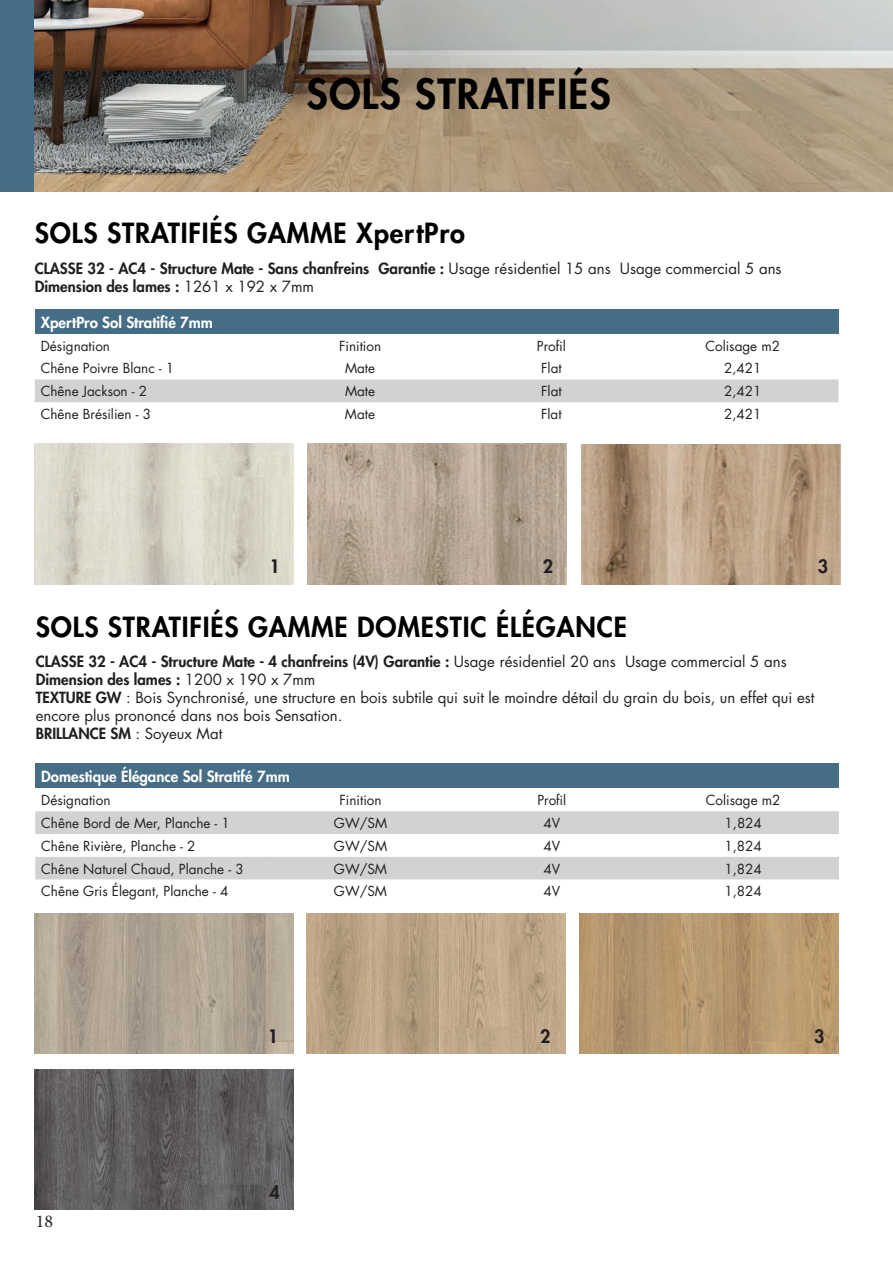
<style>
.page{position:relative;width:893px;height:1263px;background:#fff}
.page>*{position:absolute;margin:0;border:0;box-sizing:border-box;transform-origin:0 0}
.t1{font:800 40.5px "Futura LT";letter-spacing:.03em;color:#000}
.t2{font:800 27px "Futura LT";letter-spacing:.03em;color:#000}
.t3{font:800 18px "Futura LT";color:#231f20}
.t4{font:18px "Minion Pro";color:#231f20}
.t5{font:800 15px "Futura LT";color:#231f20}
.t6{font:15px/18px "Futura LT";color:#231f20}
.t7{font:800 15px "Futura LT";color:#fff}
.t8{font:13.5px "Futura LT";color:#231f20}
.s1{font-weight:400}
.s2{font-weight:800}
</style>
<div class="page">
<img style="left:1px;top:0;width:892px;height:192px">
<img style="left:35px;top:444px;width:259px;height:140px">
<div style="left:35px;top:310px;width:803px;height:24px;background:#466d86"></div>
<div style="left:35px;top:379px;width:803px;height:23px;background:#d1d2d4"></div>
<img style="left:308px;top:444px;width:259px;height:140px">
<img style="left:581px;top:444px;width:259px;height:140px">
<div style="left:35px;top:764px;width:804px;height:24px;background:#466d86"></div>
<div style="left:35px;top:811px;width:804px;height:23px;background:#d1d2d4"></div>
<div style="left:35px;top:857px;width:804px;height:23px;background:#d1d2d4"></div>
<img style="left:307px;top:913px;width:259px;height:141px">
<img style="left:579px;top:914px;width:259px;height:140px">
<img style="left:34px;top:913px;width:259px;height:141px">
<img style="left:34px;top:1069px;width:259px;height:140px">
<div style="left:0;top:0;width:34px;height:191px;background:#466d86"></div>
<p class="t1" style="left:307px;top:67px;width:306px">SOLS STRATIFIÉS</p>
<p class="t2" style="left:35px;top:215px;width:432px">SOLS STRATIFIÉS GAMME XpertPro</p>
<p class="t5" style="left:35px;top:259px;width:748px">CLASSE 32 - AC4 - Structure Mate - Sans chanfreins Garantie : <span class="s1">Usage résidentiel 15 ans Usage commercial 5 ans</span></p>
<p class="t5" style="left:35px;top:277px;width:281px">Dimension des lames : <span class="s1">1261 x 192 x 7mm</span></p>
<p class="t7" style="left:41px;top:312px;width:174px">XpertPro Sol Stratifié 7mm</p>
<p class="t8" style="left:41px;top:337px;width:71px">Désignation</p>
<p class="t8" style="left:339px;top:337px;width:44px">Finition</p>
<p class="t8" style="left:537px;top:337px;width:30px">Profil</p>
<p class="t8" style="left:705px;top:337px;width:76px">Colisage m2</p>
<p class="t8" style="left:41px;top:360px;width:135px">Chêne Poivre Blanc - 1</p>
<p class="t8" style="left:345px;top:360px;width:32px">Mate</p>
<p class="t8" style="left:541px;top:360px;width:22px">Flat</p>
<p class="t8" style="left:724px;top:360px;width:39px">2,421</p>
<p class="t8" style="left:41px;top:383px;width:108px">Chêne Jackson - 2</p>
<p class="t8" style="left:345px;top:383px;width:32px">Mate</p>
<p class="t8" style="left:541px;top:383px;width:22px">Flat</p>
<p class="t8" style="left:724px;top:383px;width:39px">2,421</p>
<p class="t8" style="left:41px;top:405px;width:112px">Chêne Brésilien - 3</p>
<p class="t8" style="left:345px;top:405px;width:32px">Mate</p>
<p class="t8" style="left:541px;top:405px;width:22px">Flat</p>
<p class="t8" style="left:724px;top:405px;width:39px">2,421</p>
<p class="t3" style="left:270px;top:555px;width:12px">1</p>
<p class="t3" style="left:543px;top:555px;width:12px">2</p>
<p class="t3" style="left:818px;top:555px;width:12px">3</p>
<p class="t2" style="left:36px;top:609px;width:593px">SOLS STRATIFIÉS GAMME DOMESTIC ÉLÉGANCE</p>
<p class="t5" style="left:36px;top:651px;width:752px">CLASSE 32 - AC4 - Structure Mate - 4 chanfreins (4V) Garantie : <span class="s1">Usage résidentiel 20 ans Usage commercial 5 ans</span></p>
<p class="t5" style="left:36px;top:669px;width:281px">Dimension des lames : <span class="s1">1200 x 190 x 7mm</span></p>
<p class="t6" style="left:36px;top:688px;width:780px"><span class="s2">TEXTURE GW</span> : Bois Synchronisé, une structure en bois subtile qui suit le moindre détail du grain du bois, un effet qui est encore plus prononcé dans nos bois Sensation.</p>
<p class="t5" style="left:36px;top:723px;width:188px">BRILLANCE SM <span class="s1">: Soyeux Mat</span></p>
<p class="t7" style="left:41px;top:766px;width:250px">Domestique Élégance Sol Stratifé 7mm</p>
<p class="t8" style="left:41px;top:791px;width:71px">Désignation</p>
<p class="t8" style="left:339px;top:791px;width:44px">Finition</p>
<p class="t8" style="left:537px;top:791px;width:30px">Profil</p>
<p class="t8" style="left:706px;top:791px;width:76px">Colisage m2</p>
<p class="t8" style="left:41px;top:814px;width:190px">Chêne Bord de Mer, Planche - 1</p>
<p class="t8" style="left:334px;top:814px;width:55px">GW/SM</p>
<p class="t8" style="left:543px;top:814px;width:18px">4V</p>
<p class="t8" style="left:724px;top:814px;width:39px">1,824</p>
<p class="t8" style="left:41px;top:837px;width:156px">Chêne Rivière, Planche - 2</p>
<p class="t8" style="left:334px;top:837px;width:55px">GW/SM</p>
<p class="t8" style="left:543px;top:837px;width:18px">4V</p>
<p class="t8" style="left:724px;top:837px;width:39px">1,824</p>
<p class="t8" style="left:41px;top:860px;width:204px">Chêne Naturel Chaud, Planche - 3</p>
<p class="t8" style="left:334px;top:860px;width:55px">GW/SM</p>
<p class="t8" style="left:543px;top:860px;width:18px">4V</p>
<p class="t8" style="left:724px;top:860px;width:39px">1,824</p>
<p class="t8" style="left:41px;top:883px;width:189px">Chêne Gris Élegant, Planche - 4</p>
<p class="t8" style="left:334px;top:883px;width:55px">GW/SM</p>
<p class="t8" style="left:543px;top:883px;width:18px">4V</p>
<p class="t8" style="left:724px;top:883px;width:39px">1,824</p>
<p class="t3" style="left:268px;top:1024px;width:12px">1</p>
<p class="t3" style="left:540px;top:1024px;width:12px">2</p>
<p class="t3" style="left:814px;top:1024px;width:12px">3</p>
<h3 class="t4" style="left:36px;top:1209px;width:19px">18</h3>
<p class="t3" style="left:270px;top:1180px;width:12px">4</p>
</div>
